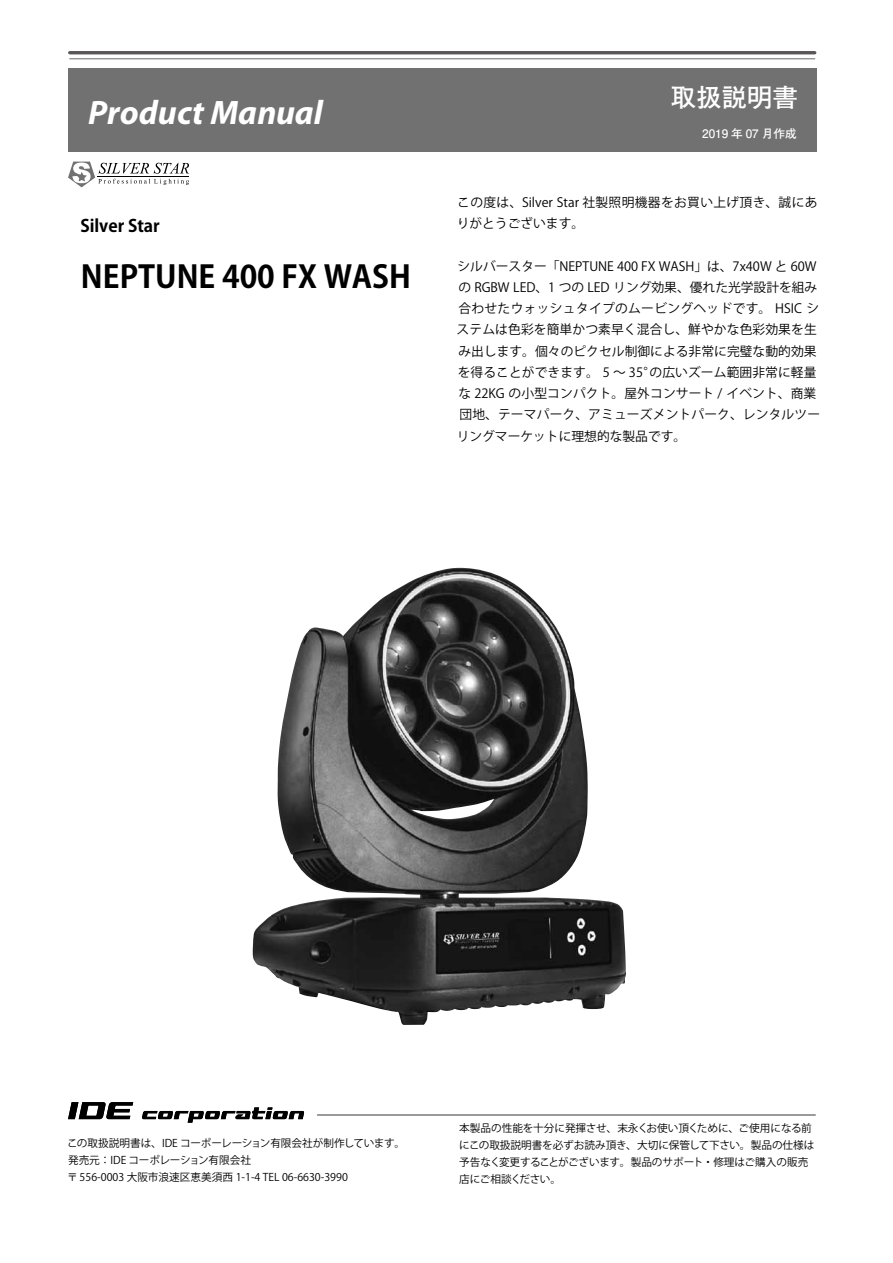
<style>
.page{position:relative;width:893px;height:1263px;background:#fff}
.page>*{position:absolute;margin:0;border:0;box-sizing:border-box;transform-origin:0 0}
.t1{font:italic 700 34.05px "Myriad Pro";color:#fff}
.t2{font:700 30.9px "Koz Go Pro";color:#000}
.t3{font:700 25.5px "Futo Go B101 Pro";color:#fff}
.t4{font:700 16.95px "Koz Go Pro";color:#000}
.t5{font:12.75px/21.3px "Koz Go Pro";letter-spacing:.005em;color:#000}
.t6{font:12.75px/21.3px "Koz Go Pro";letter-spacing:.025em;color:#000}
.t7{font:700 11.7px "Futo Go B101 Pro";color:#fff}
.t8{font:10.65px/17px "Koz Go Pro";color:#000}
</style>
<div class="page">
<div style="left:68px;top:68px;width:748px;height:83px;background:#727171"></div>
<hr style="left:70px;top:51px;width:745px;height:3px;background:#595757">
<hr style="left:70px;top:58px;width:745px;height:1px;background:#898989">
<hr style="left:318px;top:1114px;width:497px;height:2px;background:#898989">
<svg style="left:68px;top:1102px;width:65px;height:17px"></svg>
<svg style="left:142px;top:1107px;width:162px;height:16px"></svg>
<svg style="left:68px;top:162px;width:121px;height:25px"></svg>
<img style="left:253px;top:568px;width:373px;height:457px">
<h1 class="t1" style="left:88px;top:94px;width:236px">Product Manual</h1>
<h3 class="t4" style="left:80px;top:215px;width:81px">Silver Star</h3>
<h2 class="t2" style="left:81px;top:257px;width:332px">NEPTUNE 400 FX WASH</h2>
<h3 class="t3" style="left:671px;top:77px;width:129px">取扱説明書</h3>
<p class="t7" style="left:702px;top:125px;width:96px">2019 年 07 月作成</p>
<p class="t6" style="left:457px;top:192px;width:362px">この度は、Silver Star 社製照明機器をお買い上げ頂き、誠にありがとうございます。</p>
<p class="t5" style="left:457px;top:256px;width:365px">シルバースター「NEPTUNE 400 FX WASH」は、7x40W と 60Wの RGBW LED、1 つの LED リング効果、優れた光学設計を組み合わせたウォッシュタイプのムービングヘッドです。 HSIC システムは色彩を簡単かつ素早く混合し、鮮やかな色彩効果を生み出します。個々のピクセル制御による非常に完璧な動的効果を得ることができます。 5 〜 35°の広いズーム範囲非常に軽量な 22KG の小型コンパクト。屋外コンサート / イベント、商業団地、テーマパーク、アミューズメントパーク、レンタルツーリングマーケットに理想的な製品です。</p>
<p class="t8" style="left:67px;top:1135px;width:339px">この取扱説明書は、IDE コーポーレーション有限会社が制作しています。発売元：IDE コーポレーション有限会社<br>〒 556-0003 大阪市浪速区恵美須西 1-1-4 TEL 06-6630-3990</p>
<p class="t8" style="left:459px;top:1120px;width:357px">本製品の性能を十分に発揮させ、末永くお使い頂くために、ご使用になる前にこの取扱説明書を必ずお読み頂き、大切に保管して下さい。製品の仕様は予告なく変更することがございます。製品のサポート・修理はご購入の販売店にご相談ください。</p>
</div>
